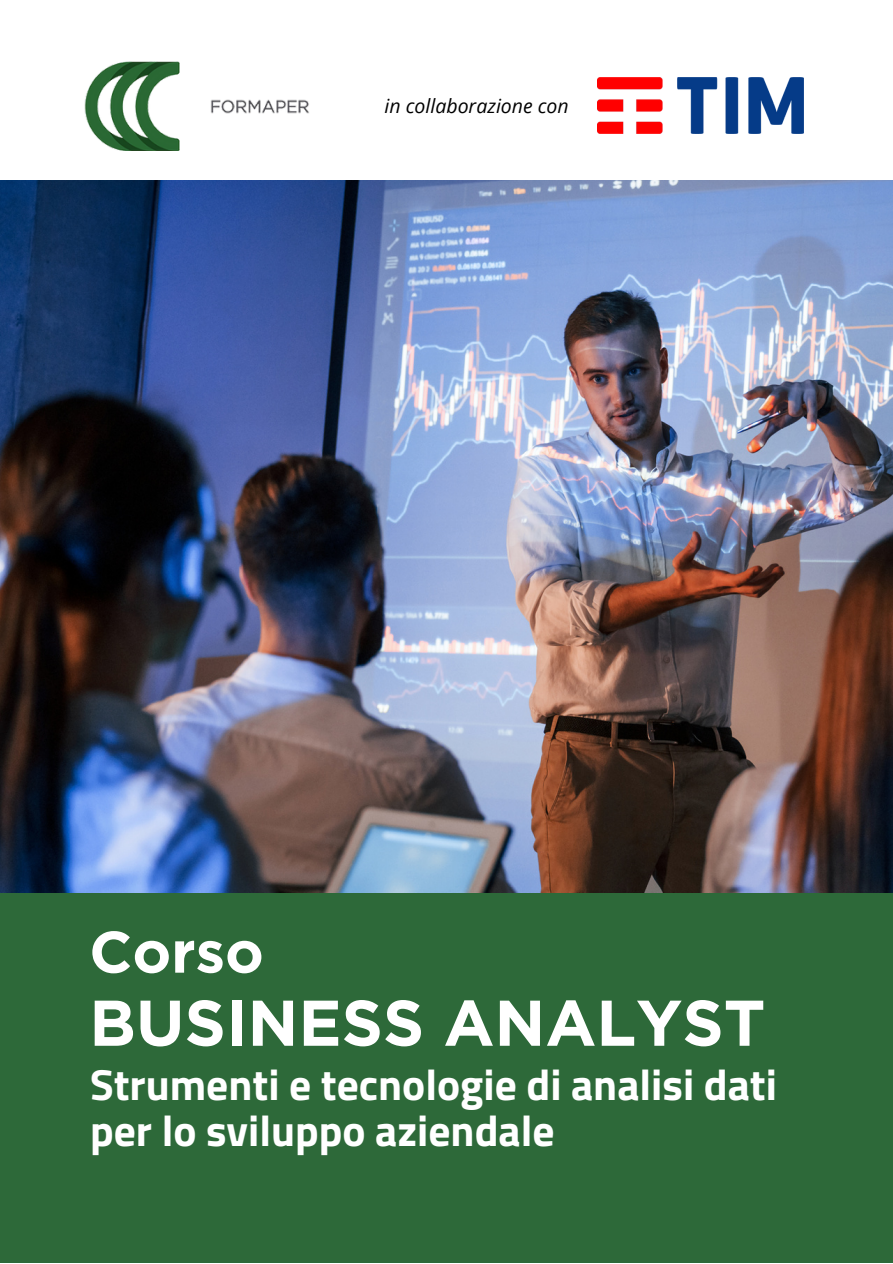
<style>
.page{position:relative;width:893px;height:1264px;background:#fff}
.page>*{position:absolute;margin:0;border:0;box-sizing:border-box;transform-origin:0 0}
.t1{font:700 64.5px "Gotham";color:#fff}
.t2{font:700 58.5px "Gotham";color:#fff}
.t3{font:700 43.5px/46px "Titillium Web";color:#fff}
.t4{font:italic 19.5px "Open Sans";color:#000}
</style>
<div class="page">
<img style="left:84px;top:62px;width:225px;height:89px">
<img style="left:0;top:180px;width:892px;height:712px">
<div style="left:0;top:892px;width:892px;height:370px;background:#2d6939"></div>
<img style="left:597px;top:78px;width:206px;height:55px">
<p class="t4" style="left:384px;top:92px;width:186px">in collaborazione con</p>
<p class="t2" style="left:89px;top:916px;width:176px">Corso</p>
<p class="t1" style="left:89px;top:983px;width:677px">BUSINESS ANALYST</p>
<p class="t3" style="left:90px;top:1060px;width:688px">Strumenti e tecnologie di analisi dati per lo sviluppo aziendale</p>
</div>
